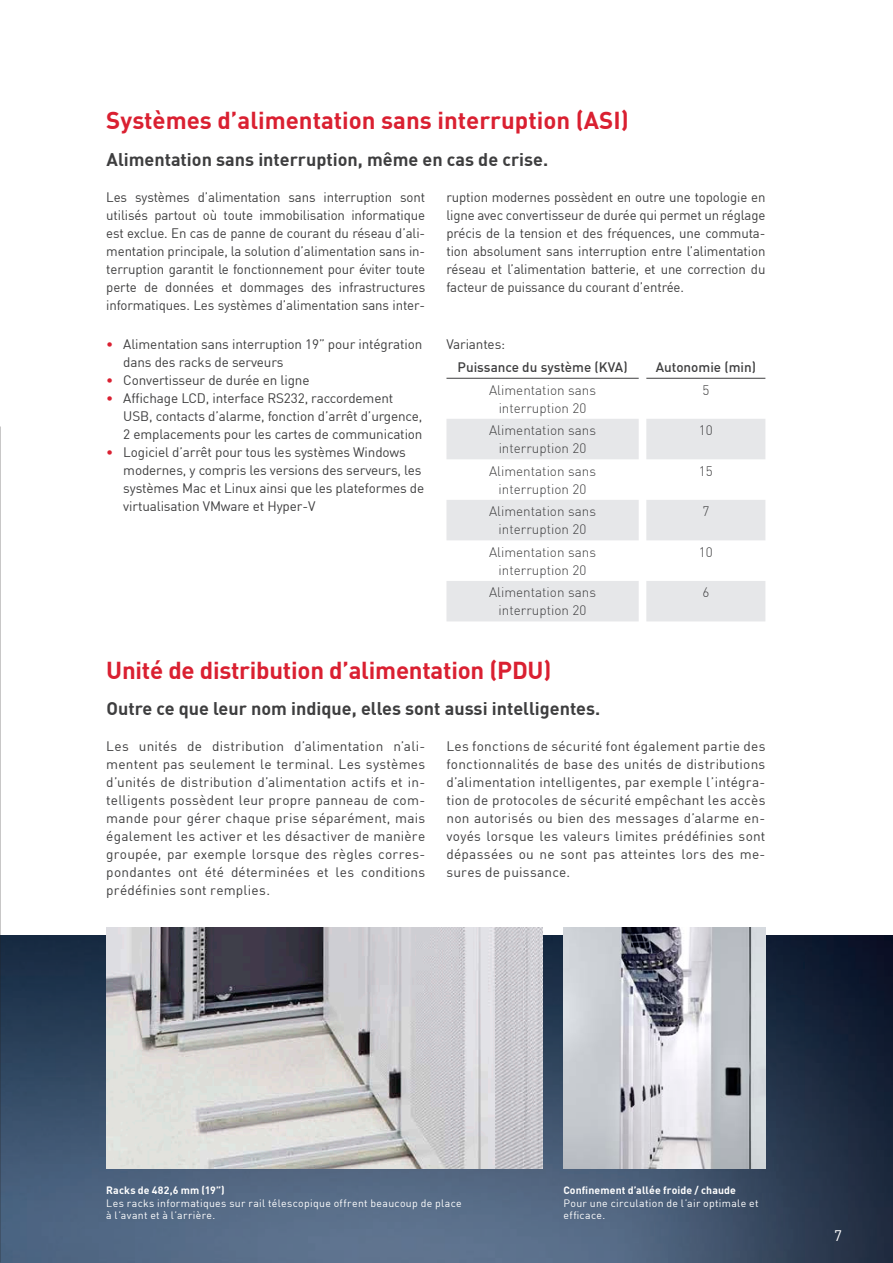
<style>
.page{position:relative;width:893px;height:1263px;background:#fff}
.page>*{position:absolute;margin:0;border:0;box-sizing:border-box;transform-origin:0 0}
.t1{font:700 24px "DIN";letter-spacing:-.005em;color:#da2031}
.t2{font:700 18px "DIN";color:#3e3e3f}
.t3{font:15px "DIN";color:#fff}
.t4{font:13.5px/18px "DIN";letter-spacing:-.01em;color:#3e3e3f;text-align:justify}
.t5{font:300 13.5px/18px "DIN";color:#3e3e3f;text-align:center}
.t6{font:500 13.5px "DIN";color:#3e3e3f}
.t7{font:10.5px/12.6px "DIN";letter-spacing:.03em;color:#fff}
.t8{font:700 10.5px "DIN";letter-spacing:.015em;color:#fff}
.s1{color:#da2031}
</style>
<div class="page">
<img style="left:1px;top:935px;width:892px;height:328px">
<img style="left:0;top:0;width:1px;height:1263px">
<img style="left:563px;top:927px;width:202px;height:241px">
<img style="left:106px;top:927px;width:436px;height:241px">
<svg style="left:446px;top:419px;width:319px;height:202px;fill:#e6e7e9"></svg>
<hr style="left:446px;top:378px;width:193px;height:1px;background:#3e3e3f">
<hr style="left:646px;top:378px;width:119px;height:1px;background:#3e3e3f">
<h1 class="t1" style="left:106px;top:105px;width:524px">Systèmes d’alimentation sans interruption (ASI)</h1>
<h2 class="t2" style="left:107px;top:148px;width:443px">Alimentation sans interruption, même en cas de crise.</h2>
<p class="t4" style="left:106px;top:188px;width:320px">Les systèmes d’alimentation sans interruption sont utilisés partout où toute immobilisation informatique est exclue. En cas de panne de courant du réseau d’ali&shy;mentation principale, la solution d’alimentation sans in&shy;terruption garantit le fonctionnement pour éviter toute perte de données et dommages des infrastructures informatiques. Les systèmes d’alimentation sans inter-</p>
<p class="t4" style="left:446px;top:188px;width:320px">ruption modernes possèdent en outre une topologie en ligne avec convertisseur de durée qui permet un réglage précis de la tension et des fréquences, une commuta&shy;tion absolument sans interruption entre l’alimentation réseau et l’alimentation batterie, et une correction du facteur de puissance du courant d’entrée.</p>
<p class="t4" style="left:123px;top:335px;width:301px;text-indent:-17px"><span class="s1">•</span> Alimentation sans interruption 19” pour intégration dans des racks de serveurs</p>
<p class="t4" style="left:106px;top:371px;width:205px"><span class="s1">•</span> Convertisseur de durée en ligne</p>
<p class="t4" style="left:123px;top:389px;width:301px;text-align:left;text-indent:-17px"><span class="s1">•</span> Affichage LCD, interface RS232, raccordement<br>USB, contacts d’alarme, fonction d’arrêt d’urgence,<br>2 emplacements pour les cartes de communication</p>
<p class="t4" style="left:123px;top:443px;width:302px;text-align:left;text-indent:-17px"><span class="s1">•</span> Logiciel d’arrêt pour tous les systèmes Windows modernes, y compris les versions des serveurs, les systèmes Mac et Linux ainsi que les plateformes de virtualisation VMware et Hyper-V</p>
<p class="t4" style="left:446px;top:335px;width:60px">Variantes:</p>
<p class="t6" style="left:458px;top:358px;width:172px">Puissance du système (KVA)</p>
<p class="t6" style="left:656px;top:358px;width:102px">Autonomie (min)</p>
<p class="t5" style="left:489px;top:381px;width:108px">Alimentation sans interruption 20</p>
<p class="t5" style="left:702px;top:381px;width:8px">5</p>
<p class="t5" style="left:489px;top:421px;width:108px">Alimentation sans interruption 20</p>
<p class="t5" style="left:699px;top:421px;width:15px">10</p>
<p class="t5" style="left:489px;top:462px;width:108px">Alimentation sans interruption 20</p>
<p class="t5" style="left:699px;top:462px;width:15px">15</p>
<p class="t5" style="left:489px;top:502px;width:108px">Alimentation sans interruption 20</p>
<p class="t5" style="left:702px;top:502px;width:8px">7</p>
<p class="t5" style="left:489px;top:543px;width:108px">Alimentation sans interruption 20</p>
<p class="t5" style="left:699px;top:543px;width:15px">10</p>
<p class="t5" style="left:489px;top:583px;width:108px">Alimentation sans interruption 20</p>
<p class="t5" style="left:702px;top:583px;width:8px">6</p>
<h1 class="t1" style="left:106px;top:654px;width:447px">Unité de distribution d’alimentation (PDU)</h1>
<h2 class="t2" style="left:107px;top:697px;width:495px">Outre ce que leur nom indique, elles sont aussi intelligentes.</h2>
<p class="t4" style="left:106px;top:737px;width:320px">Les unités de distribution d’alimentation n’ali&shy;mentent pas seulement le terminal. Les systèmes d’unités de distribution d’alimentation actifs et in&shy;telligents possèdent leur propre panneau de com&shy;mande pour gérer chaque prise séparément, mais également les activer et les désactiver de manière groupée, par exemple lorsque des règles corres&shy;pondantes ont été déterminées et les conditions prédéfinies sont remplies.</p>
<p class="t4" style="left:446px;top:737px;width:320px">Les fonctions de sécurité font également partie des fonctionnalités de base des unités de distributions d’alimentation intelligentes, par exemple l’intégra&shy;tion de protocoles de sécurité empêchant les accès non autorisés ou bien des messages d’alarme en&shy;voyés lorsque les valeurs limites prédéfinies sont dépassées ou ne sont pas atteintes lors des me&shy;sures de puissance.</p>
<p class="t8" style="left:106px;top:1183px;width:120px">Racks de 482,6 mm (19”)</p>
<p class="t7" style="left:106px;top:1196px;width:357px">Les racks informatiques sur rail télescopique offrent beaucoup de place à l’avant et à l’arrière.</p>
<p class="t8" style="left:563px;top:1183px;width:174px">Confinement d’allée froide / chaude</p>
<p class="t7" style="left:563px;top:1196px;width:196px">Pour une circulation de l’air optimale et efficace.</p>
<p class="t3" style="left:834px;top:1226px;width:9px">7</p>
</div>
